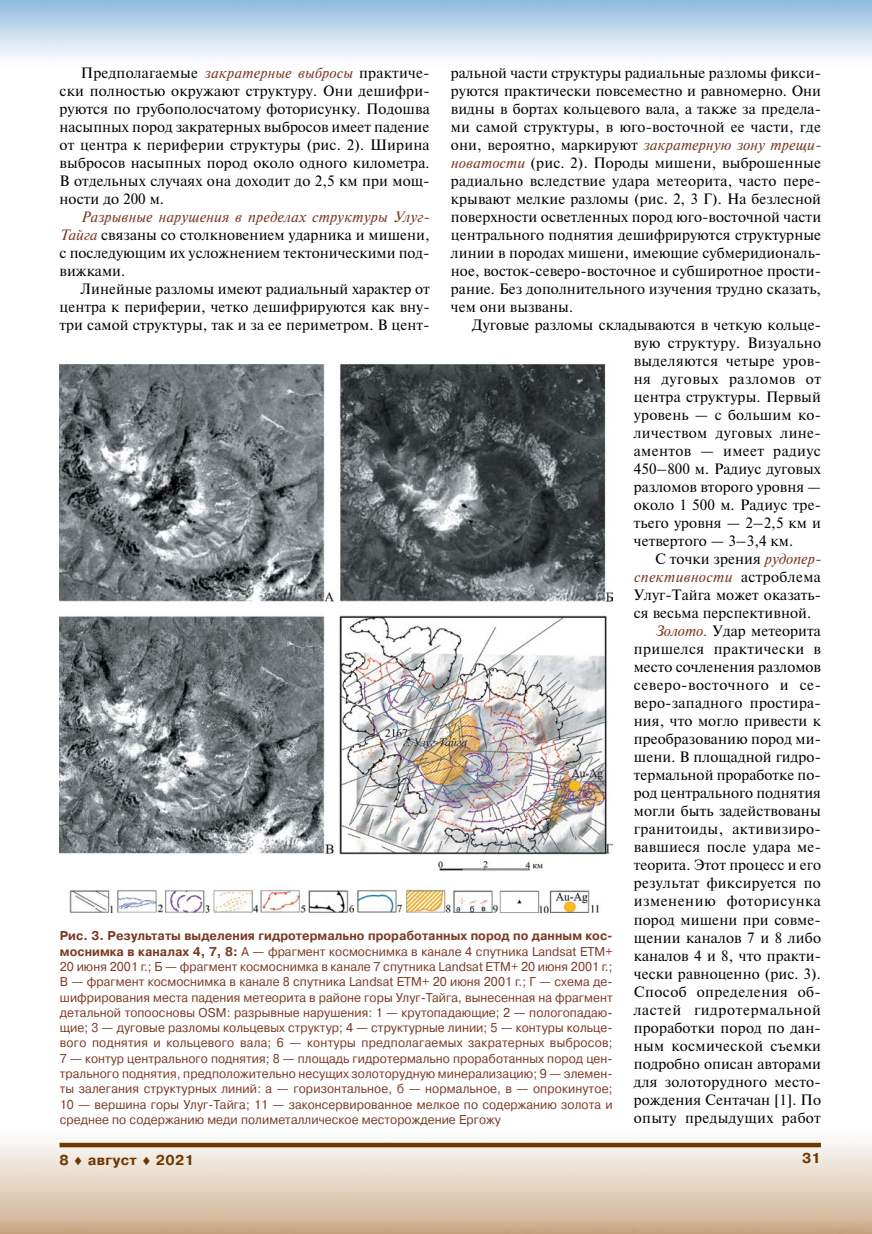
<style>
.page{position:relative;width:872px;height:1234px;background:#fff}
.page>*{position:absolute;margin:0;border:0;box-sizing:border-box;transform-origin:0 0}
.t1{font:15px/18px "Newton C";letter-spacing:.005em;color:#000;text-align:justify}
.t2{font:15px "Newton C";letter-spacing:.025em;color:#000}
.t3{font:15px "Newton C";letter-spacing:.035em;color:#000}
.t4{font:15px "Newton C";letter-spacing:.03em;color:#000}
.t5{font:italic 15px "Newton C";letter-spacing:.025em;color:#7a3b26}
.t6{font:15px "Newton C";letter-spacing:.045em;color:#000}
.t7{font:700 14.25px "Pragmatica C";letter-spacing:.025em;color:#703600}
.t8{font:12.75px/15.3px "Pragmatica C";letter-spacing:.005em;color:#7a3b26;text-align:justify;scale:.95 1}
.s1{font-style:italic;color:#7a3b26}
.s2{font-style:normal;color:#000}
.s3{font-weight:700}
</style>
<div class="page">
<img style="left:26px;top:1139px;width:846px;height:94px">
<svg style="left:60px;top:1142px;width:761px;height:4px;background:#8b5c30"></svg>
<img style="left:60px;top:364px;width:552px;height:547px">
<p class="t1" style="left:60px;top:64px;width:372px;text-indent:21px">Предполагаемые <span class="s1">закратерные выбросы</span> практиче&shy;ски полностью окружают структуру. Они дешифри&shy;руются по грубополосчатому фоторисунку. Подошва насыпных пород закратерных выбросов имеет падение от центра к периферии структуры (рис. 2). Ширина выбросов насыпных пород около одного километра.<br>В отдельных случаях она доходит до 2,5 км при мощ&shy;ности до 200 м.</p>
<p class="t1" style="left:60px;top:208px;width:372px;text-indent:21px"><span class="s1">Разрывные нарушения в пределах структуры Улуг-Тайга</span> связаны со столкновением ударника и мишени, с последующим их усложнением тектоническими под&shy;вижками.</p>
<p class="t1" style="left:60px;top:280px;width:372px;text-indent:21px">Линейные разломы имеют радиальный характер от центра к периферии, четко дешифрируются как вну&shy;три самой структуры, так и за ее периметром. В цент-</p>
<p class="t1" style="left:451px;top:64px;width:372px">ральной части структуры радиальные разломы фикси&shy;руются практически повсеместно и равномерно. Они видны в бортах кольцевого вала, а также за предела&shy;ми самой структуры, в юго-восточной ее части, где они, вероятно, маркируют <span class="s1">закратерную зону трещи&shy;новатости</span> (рис. 2). Породы мишени, выброшенные радиально вследствие удара метеорита, часто пере&shy;крывают мелкие разломы (рис. 2, 3 Г). На безлесной поверхности осветленных пород юго-восточной части центрального поднятия дешифрируются структурные линии в породах мишени, имеющие субмеридиональ&shy;ное, восток-северо-восточное и субширотное прости&shy;рание. Без дополнительного изучения трудно сказать, чем они вызваны.</p>
<p class="t1" style="left:634px;top:316px;width:189px;text-indent:-162px">Дуговые разломы складываются в четкую кольце&shy;вую структуру. Визуально выделяются четыре уров&shy;ня дуговых разломов от центра структуры. Первый уровень — с большим ко&shy;личеством дуговых лине&shy;аментов — имеет радиус 450–800 м. Радиус дуговых разломов второго уровня — около 1 500 м. Радиус тре&shy;тьего уровня — 2–2,5 км и четвертого — 3–3,4 км.</p>
<p class="t1" style="left:655px;top:550px;width:167px">С точки зрения <span class="s1">рудопер-</span></p>
<p class="t5" style="left:634px;top:569px;width:189px">спективности <span class="s2">астроблема</span></p>
<p class="t1" style="left:634px;top:586px;width:189px">Улуг-Тайга может оказать-</p>
<p class="t1" style="left:634px;top:604px;width:179px">ся весьма перспективной.</p>
<p class="t1" style="left:655px;top:622px;width:167px"><span class="s1">Золото.</span> Удар метеорита</p>
<p class="t4" style="left:634px;top:640px;width:189px">пришелся практически в</p>
<p class="t1" style="left:634px;top:658px;width:189px">место сочленения разломов</p>
<p class="t3" style="left:634px;top:676px;width:189px">северо-восточного и се-</p>
<p class="t1" style="left:634px;top:694px;width:189px">веро-западного простира-</p>
<p class="t1" style="left:634px;top:712px;width:189px">ния, что могло привести к</p>
<p class="t1" style="left:634px;top:730px;width:189px">преобразованию пород ми-</p>
<p class="t1" style="left:634px;top:748px;width:189px">шени. В площадной гидро-</p>
<p class="t1" style="left:634px;top:766px;width:188px">термальной проработке по-</p>
<p class="t1" style="left:634px;top:784px;width:189px">род центрального поднятия</p>
<p class="t1" style="left:634px;top:802px;width:188px">могли быть задействованы</p>
<p class="t2" style="left:634px;top:820px;width:189px">гранитоиды, активизиро-</p>
<p class="t1" style="left:634px;top:838px;width:189px">вавшиеся после удара ме-</p>
<p class="t1" style="left:634px;top:856px;width:189px">теорита. Этот процесс и его</p>
<p class="t1" style="left:634px;top:874px;width:189px">результат фиксируется по</p>
<p class="t3" style="left:634px;top:892px;width:189px">изменению фоторисунка</p>
<p class="t1" style="left:634px;top:910px;width:189px">пород мишени при совме-</p>
<p class="t1" style="left:634px;top:928px;width:189px">щении каналов 7 и 8 либо</p>
<p class="t1" style="left:634px;top:946px;width:189px">каналов 4 и 8, что практи-</p>
<p class="t1" style="left:634px;top:964px;width:189px">чески равноценно (рис. 3).</p>
<p class="t4" style="left:634px;top:982px;width:188px">Способ определения об-</p>
<p class="t6" style="left:634px;top:1000px;width:189px">ластей гидротермальной</p>
<p class="t1" style="left:634px;top:1018px;width:189px">проработки пород по дан-</p>
<p class="t1" style="left:634px;top:1036px;width:189px">ным космической съемки</p>
<p class="t1" style="left:634px;top:1054px;width:189px">подробно описан авторами</p>
<p class="t1" style="left:634px;top:1072px;width:189px">для золоторудного место-</p>
<p class="t1" style="left:634px;top:1090px;width:189px">рождения Сентачан [1]. По</p>
<p class="t2" style="left:634px;top:1108px;width:189px">опыту предыдущих работ</p>
<p class="t8" style="left:60px;top:928px;width:583px"><span class="s3">Рис. 3. Результаты выделения гидротермально проработанных пород по данным кос&shy;моснимка в каналах 4, 7, 8:</span> А — фрагмент космоснимка в канале 4 спутника Landsat ЕТМ+ 20 июня 2001 г.; Б — фрагмент космоснимка в канале 7 спутника Landsat ЕТМ+ 20 июня 2001 г.; В — фрагмент космоснимка в канале 8 спутника Landsat ЕТМ+ 20 июня 2001 г.; Г — схема де&shy;шифрирования места падения метеорита в районе горы Улуг-Тайга, вынесенная на фрагмент детальной топоосновы OSM: разрывные нарушения: 1 — крутопадающие; 2 — пологопадаю&shy;щие; 3 — дуговые разломы кольцевых структур; 4 — структурные линии; 5 — контуры кольце&shy;вого поднятия и кольцевого вала; 6 — контуры предполагаемых закратерных выбросов; 7 — контур центрального поднятия; 8 — площадь гидротермально проработанных пород цен&shy;трального поднятия, предположительно несущих золоторудную минерализацию; 9 — элемен&shy;ты залегания структурных линий: а — горизонтальное, б — нормальное, в — опрокинутое; 10 — вершина горы Улуг-Тайга; 11 — законсервированное мелкое по содержанию золота и среднее по содержанию меди полиметаллическое месторождение Ергожу</p>
<p class="t7" style="left:60px;top:1151px;width:136px">8 ♦ август ♦ 2021</p>
<p class="t7" style="left:802px;top:1150px;width:20px">31</p>
</div>
